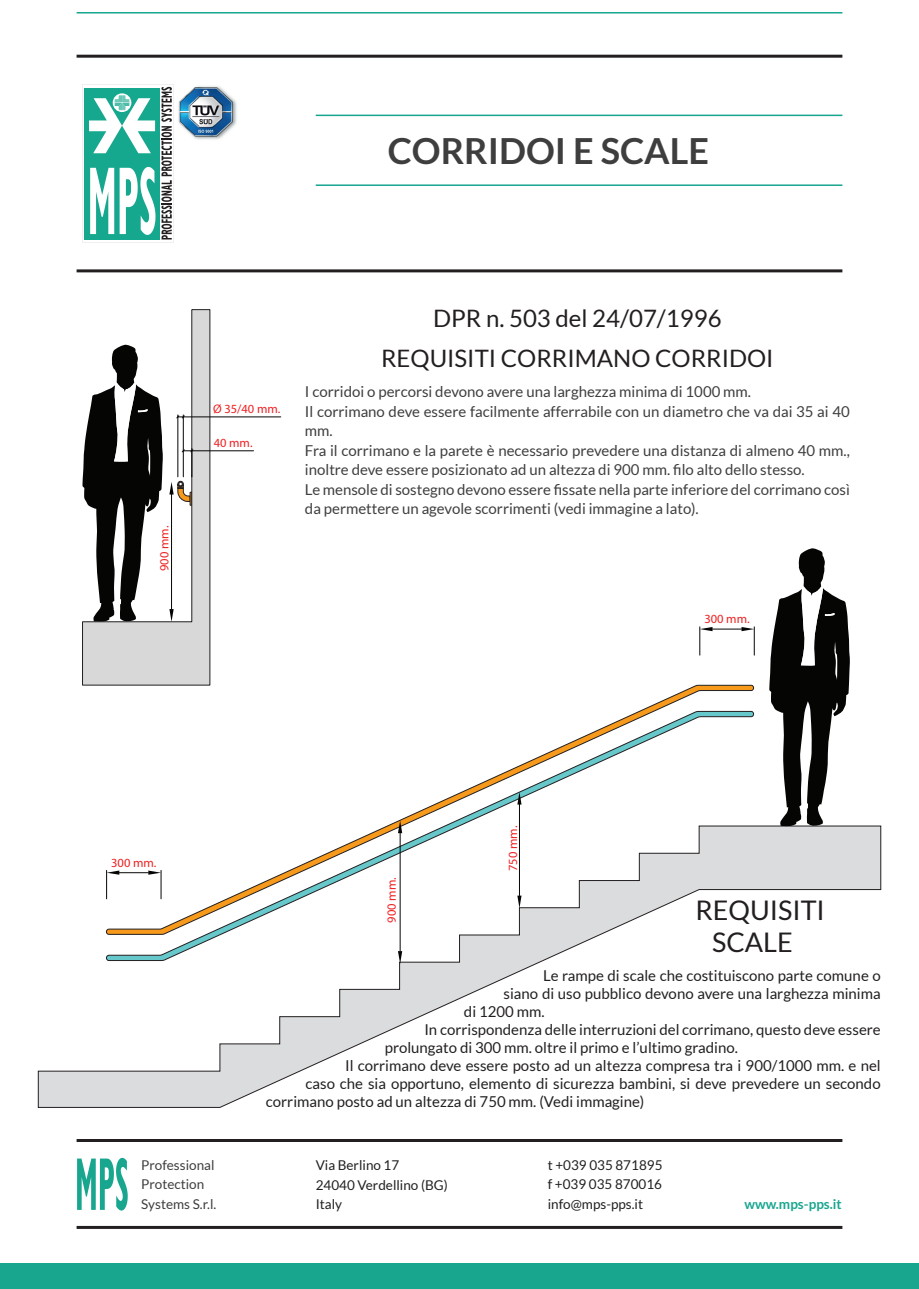
<style>
.page{position:relative;width:919px;height:1289px;background:#fff}
.page>*{position:absolute;margin:0;border:0;box-sizing:border-box;transform-origin:0 0}
.t1{font:700 36px "Lato";color:#3e3e3f}
.t2{font:27px/32.4px "Lato";color:#231f20;text-align:center}
.t3{font:24px/39.6px "Lato";color:#231f20;text-align:center}
.t4{font:15px "Lato";color:#231f20}
.t5{font:15px/19.5px "Lato";color:#3e3e3f}
.t6{font:13.5px/19.5px "Lato";color:#231f20}
.t7{font:13.5px/19.5px "Lato";color:#3e3e3f}
.t8{font:700 13.5px "Lato";color:#18a68f}
.t9{font:12.45px "Myriad Pro";color:#ee2123}
</style>
<div class="page">
<img style="left:178px;top:86px;width:59px;height:54px">
<svg style="left:82px;top:84px;width:92px;height:158px"></svg>
<hr style="left:316px;top:115px;width:526px;height:1px;background:#19a68f">
<hr style="left:77px;top:55px;width:765px;height:3px;background:#231f20">
<hr style="left:77px;top:12px;width:765px;height:2px;background:#19a68f">
<hr style="left:77px;top:1138px;width:765px;height:3px;background:#231f20">
<hr style="left:77px;top:1225px;width:765px;height:3px;background:#231f20">
<hr style="left:77px;top:269px;width:765px;height:3px;background:#231f20">
<hr style="left:316px;top:184px;width:526px;height:2px;background:#18a68f">
<div style="left:0;top:1263px;width:918px;height:25px;background:#18a68f"></div>
<svg style="left:77px;top:1157px;width:51px;height:53px"></svg>
<svg style="left:82px;top:309px;width:128px;height:376px"></svg>
<hr style="left:183px;top:415px;width:1px;height:62px;background:#050504">
<hr style="left:183px;top:450px;width:70px;height:1px;background:#050504">
<hr style="left:177px;top:415px;width:1px;height:62px;background:#050504">
<hr style="left:178px;top:416px;width:103px;height:1px;background:#050504">
<svg style="left:176px;top:415px;width:9px;height:4px"></svg>
<svg style="left:169px;top:448px;width:25px;height:57px"></svg>
<svg style="left:38px;top:825px;width:843px;height:282px"></svg>
<svg style="left:699px;top:627px;width:55px;height:28px"></svg>
<svg style="left:398px;top:960px;width:4px;height:3px"></svg>
<svg style="left:769px;top:548px;width:81px;height:278px"></svg>
<svg style="left:106px;top:685px;width:648px;height:26px"></svg>
<svg style="left:105px;top:711px;width:649px;height:249px"></svg>
<svg style="left:398px;top:820px;width:4px;height:13px"></svg>
<svg style="left:517px;top:792px;width:4px;height:12px"></svg>
<hr style="left:400px;top:831px;width:1px;height:120px;background:#050504">
<h1 class="t1" style="left:388px;top:128px;width:323px">CORRIDOI E SCALE</h1>
<p class="t9" style="left:157px;top:571px;width:47px;rotate:-90deg">900 mm.</p>
<p class="t9" style="left:213px;top:401px;width:69px">Ø 35/40 mm.</p>
<p class="t9" style="left:214px;top:435px;width:40px">40 mm.</p>
<h3 class="t3" style="left:381px;top:298px;width:394px">DPR n. 503 del 24/07/1996<br>REQUISITI CORRIMANO CORRIDOI</h3>
<p class="t5" style="left:305px;top:382px;width:546px">I corridoi o percorsi devono avere una larghezza minima di 1000 mm.<br>Il corrimano deve essere facilmente afferrabile con un diametro che va dai 35 ai 40 mm.<br>Fra il corrimano e la parete è necessario prevedere una distanza di almeno 40 mm., inoltre deve essere posizionato ad un altezza di 900 mm. filo alto dello stesso.<br>Le mensole di sostegno devono essere fissate nella parte inferiore del corrimano così da permettere un agevole scorrimenti (vedi immagine a lato).</p>
<p class="t9" style="left:704px;top:611px;width:47px">300 mm.</p>
<p class="t9" style="left:111px;top:854px;width:47px">300 mm.</p>
<p class="t9" style="left:505px;top:871px;width:47px;rotate:-90deg">750 mm.</p>
<p class="t9" style="left:384px;top:922px;width:47px;rotate:-90deg">900 mm.</p>
<h2 class="t2" style="left:695px;top:893px;width:131px">REQUISITI<br>SCALE</h2>
<p class="t4" style="left:543px;top:966px;width:339px">Le rampe di scale che costituiscono parte comune o</p>
<p class="t4" style="left:503px;top:984px;width:378px">siano di uso pubblico devono avere una larghezza minima</p>
<p class="t4" style="left:464px;top:1002px;width:82px">di 1200 mm.</p>
<p class="t4" style="left:424px;top:1020px;width:458px">In corrispondenza delle interruzioni del corrimano, questo deve essere</p>
<p class="t4" style="left:385px;top:1038px;width:355px">prolungato di 300 mm. oltre il primo e l’ultimo gradino.</p>
<p class="t4" style="left:345px;top:1056px;width:537px">Il corrimano deve essere posto ad un altezza compresa tra i 900/1000 mm. e nel</p>
<p class="t4" style="left:305px;top:1074px;width:576px">caso che sia opportuno, elemento di sicurezza bambini, si deve prevedere un secondo</p>
<p class="t4" style="left:266px;top:1092px;width:380px">corrimano posto ad un altezza di 750 mm. (Vedi immagine)</p>
<p class="t7" style="left:141px;top:1154px;width:77px">Professional<br>Protection<br>Systems S.r.l.</p>
<p class="t6" style="left:316px;top:1155px;width:134px">Via Berlino 17<br>24040 Verdellino (BG)<br>Italy</p>
<p class="t6" style="left:547px;top:1154px;width:116px;text-align:justify">t +039 035 871895 f +039 035 870016 info@mps-pps.it</p>
<p class="t8" style="left:744px;top:1195px;width:99px">www.mps-pps.it</p>
</div>
